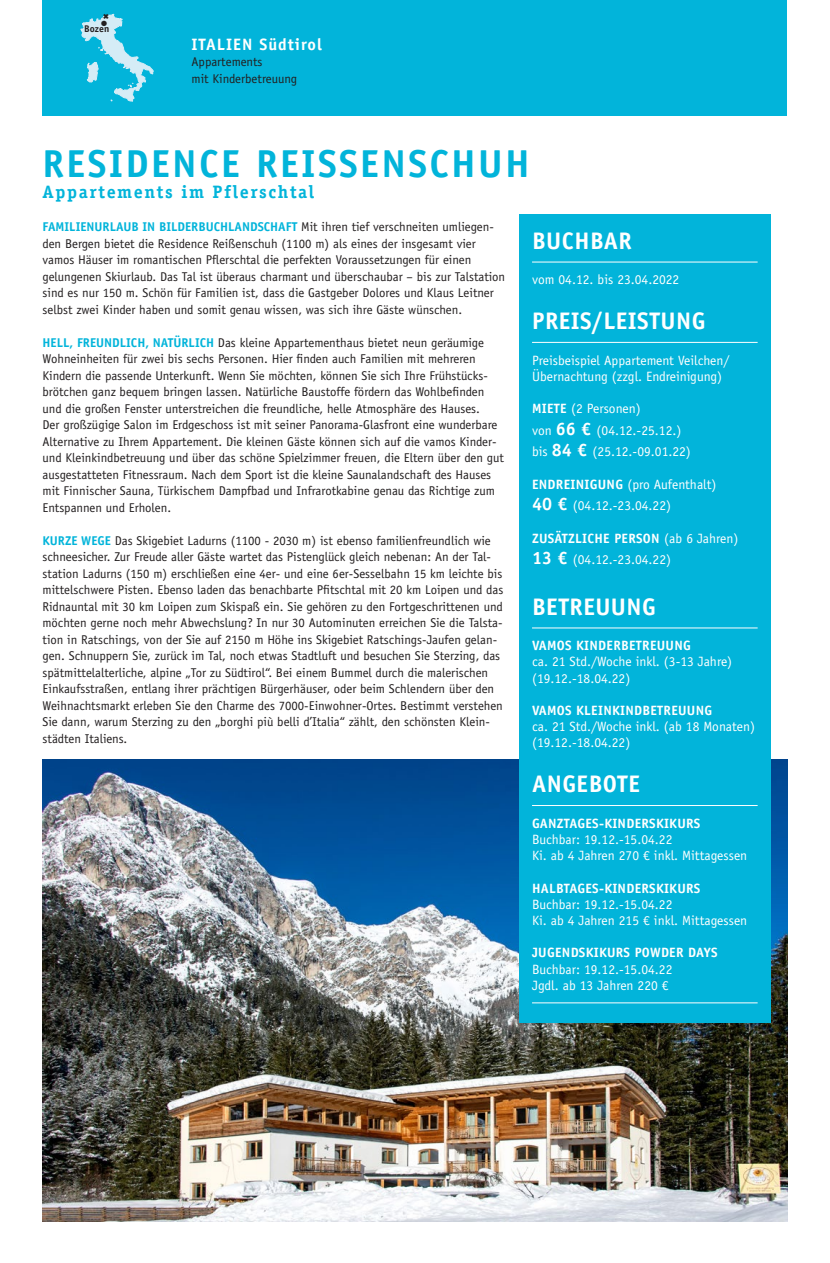
<style>
.page{position:relative;width:830px;height:1263px;background:#fff}
.page>*{position:absolute;margin:0;border:0;box-sizing:border-box;transform-origin:0 0}
.t1{font:700 39px "Officina Sans Std";letter-spacing:.06em;color:#02b4da}
.t2{font:700 24px "Officina Sans Std";letter-spacing:.02em;color:#fff}
.t3{font:700 18px "Officina Serif Std";letter-spacing:.09em;color:#02b4da}
.t4{font:700 16.5px "Officina Sans Std";letter-spacing:.06em;color:#fff}
.t5{font:13.5px/16.2px "Officina Sans Std";color:#fff}
.t6{font:700 13.5px "Officina Sans Std";letter-spacing:.02em;color:#fff}
.t7{font:12.75px/16.5px "Officina Sans Std";color:#231f20}
.t8{font:700 9.75px "Officina Sans Std";color:#231f20}
.t9{font:7.5px "Zapf Dingbats Std";color:#231f20}
.s1{font-weight:700;color:#02b4da}
.s2{font-weight:700}
.s3{font-weight:700;font-size:18px}
</style>
<div class="page">
<div style="left:43px;top:0;width:744px;height:116px;background:#02b4da"></div>
<img style="left:43px;top:759px;width:744px;height:462px">
<div style="left:519px;top:214px;width:251px;height:809px;background:#02b4da"></div>
<hr style="left:531px;top:262px;width:226px;height:1px;background:#fff">
<hr style="left:531px;top:342px;width:226px;height:1px;background:#fff">
<hr style="left:531px;top:628px;width:226px;height:1px;background:#fff">
<hr style="left:531px;top:805px;width:226px;height:1px;background:#fff">
<hr style="left:531px;top:1002px;width:226px;height:1px;background:#fff">
<svg style="left:80px;top:13px;width:74px;height:89px"></svg>
<p class="t9" style="left:101px;top:20px;width:7px">●</p>
<p class="t8" style="left:84px;top:22px;width:26px">Bozen</p>
<p class="t4" style="left:191px;top:34px;width:132px">ITALIEN Südtirol</p>
<p class="t7" style="left:191px;top:53px;width:72px">Appartements</p>
<p class="t7" style="left:191px;top:70px;width:107px">mit Kinderbetreuung</p>
<h1 class="t1" style="left:43px;top:139px;width:488px">RESIDENCE REISSENSCHUH</h1>
<h3 class="t3" style="left:43px;top:181px;width:273px">Appartements im Pflerschtal</h3>
<p class="t7" style="left:43px;top:218px;width:464px"><span class="s1">FAMILIENURLAUB IN BILDERBUCHLANDSCHAFT</span> Mit ihren tief verschneiten umliegen&shy;den Bergen bietet die Residence Reißenschuh (1100 m) als eines der insgesamt vier vamos Häuser im romantischen Pflerschtal die perfekten Voraussetzungen für einen gelungenen Skiurlaub. Das Tal ist überaus charmant und überschaubar – bis zur Talstation sind es nur 150 m. Schön für Familien ist, dass die Gastgeber Dolores und Klaus Leitner selbst zwei Kinder haben und somit genau wissen, was sich ihre Gäste wünschen.</p>
<p class="t7" style="left:43px;top:334px;width:463px"><span class="s1">HELL, FREUNDLICH, NATÜRLICH</span> Das kleine Appartementhaus bietet neun geräumige Wohneinheiten für zwei bis sechs Personen. Hier finden auch Familien mit mehreren Kindern die passende Unterkunft. Wenn Sie möchten, können Sie sich Ihre Frühstücks&shy;brötchen ganz bequem bringen lassen. Natürliche Baustoffe fördern das Wohlbefinden und die großen Fenster unterstreichen die freundliche, helle Atmosphäre des Hauses.<br>Der großzügige Salon im Erdgeschoss ist mit seiner Panorama-Glasfront eine wunderbare Alternative zu Ihrem Appartement. Die kleinen Gäste können sich auf die vamos Kinder&shy;und Kleinkindbetreuung und über das schöne Spielzimmer freuen, die Eltern über den gut ausgestatteten Fitnessraum. Nach dem Sport ist die kleine Saunalandschaft des Hauses mit Finnischer Sauna, Türkischem Dampfbad und Infrarotkabine genau das Richtige zum Entspannen und Erholen.</p>
<p class="t7" style="left:43px;top:532px;width:462px"><span class="s1">KURZE WEGE</span> Das Skigebiet Ladurns (1100 - 2030 m) ist ebenso familienfreundlich wie schneesicher. Zur Freude aller Gäste wartet das Pistenglück gleich nebenan: An der Tal&shy;station Ladurns (150 m) erschließen eine 4er- und eine 6er-Sesselbahn 15 km leichte bis mittelschwere Pisten. Ebenso laden das benachbarte Pfitschtal mit 20 km Loipen und das Ridnauntal mit 30 km Loipen zum Skispaß ein. Sie gehören zu den Fortgeschrittenen und möchten gerne noch mehr Abwechslung? In nur 30 Autominuten erreichen Sie die Talsta&shy;tion in Ratschings, von der Sie auf 2150 m Höhe ins Skigebiet Ratschings-Jaufen gelan&shy;gen. Schnuppern Sie, zurück im Tal, noch etwas Stadtluft und besuchen Sie Sterzing, das spätmittelalterliche, alpine „Tor zu Südtirol“. Bei einem Bummel durch die malerischen Einkaufsstraßen, entlang ihrer prächtigen Bürgerhäuser, oder beim Schlendern über den Weihnachtsmarkt erleben Sie den Charme des 7000-Einwohner-Ortes. Bestimmt verstehen Sie dann, warum Sterzing zu den „borghi più belli d’Italia“ zählt, den schönsten Klein&shy;städten Italiens.</p>
<h2 class="t2" style="left:531px;top:226px;width:101px">BUCHBAR</h2>
<p class="t5" style="left:531px;top:272px;width:149px">vom 04.12. bis 23.04.2022</p>
<h2 class="t2" style="left:531px;top:306px;width:175px">PREIS/LEISTUNG</h2>
<p class="t5" style="left:531px;top:352px;width:199px">Preisbeispiel Appartement Veilchen/<br>Übernachtung (zzgl. Endreinigung)</p>
<p class="t5" style="left:531px;top:398px;width:160px;line-height:21.6px"><span class="s2">MIETE</span> (2 Personen)<br>von <span class="s3">66 €</span> (04.12.-25.12.) bis <span class="s3">84 €</span> (25.12.-09.01.22)</p>
<p class="t5" style="left:531px;top:473px;width:186px;line-height:21.6px"><span class="s2">ENDREINIGUNG</span> (pro Aufenthalt)<br><span class="s3">40 €</span> (04.12.-23.04.22)</p>
<p class="t5" style="left:531px;top:527px;width:208px;line-height:21.6px"><span class="s2">ZUSÄTZLICHE PERSON</span> (ab 6 Jahren)<br><span class="s3">13 €</span> (04.12.-23.04.22)</p>
<h2 class="t2" style="left:531px;top:592px;width:125px">BETREUUNG</h2>
<p class="t6" style="left:531px;top:637px;width:160px">VAMOS KINDERBETREUUNG</p>
<p class="t5" style="left:531px;top:654px;width:202px">ca. 21 Std./Woche inkl. (3-13 Jahre) (19.12.-18.04.22)</p>
<p class="t6" style="left:531px;top:702px;width:181px">VAMOS KLEINKINDBETREUUNG</p>
<p class="t5" style="left:531px;top:718px;width:224px">ca. 21 Std./Woche inkl. (ab 18 Monaten) (19.12.-18.04.22)</p>
<h2 class="t2" style="left:531px;top:769px;width:109px">ANGEBOTE</h2>
<p class="t6" style="left:531px;top:815px;width:170px">GANZTAGES-KINDERSKIKURS</p>
<p class="t5" style="left:531px;top:831px;width:217px">Buchbar: 19.12.-15.04.22<br>Ki. ab 4 Jahren 270 € inkl. Mittagessen</p>
<p class="t6" style="left:531px;top:879px;width:170px">HALBTAGES-KINDERSKIKURS</p>
<p class="t5" style="left:531px;top:896px;width:217px">Buchbar: 19.12.-15.04.22<br>Ki. ab 4 Jahren 215 € inkl. Mittagessen</p>
<p class="t6" style="left:531px;top:944px;width:187px">JUGENDSKIKURS POWDER DAYS</p>
<p class="t5" style="left:531px;top:961px;width:142px">Buchbar: 19.12.-15.04.22<br>Jgdl. ab 13 Jahren 220 €</p>
</div>
